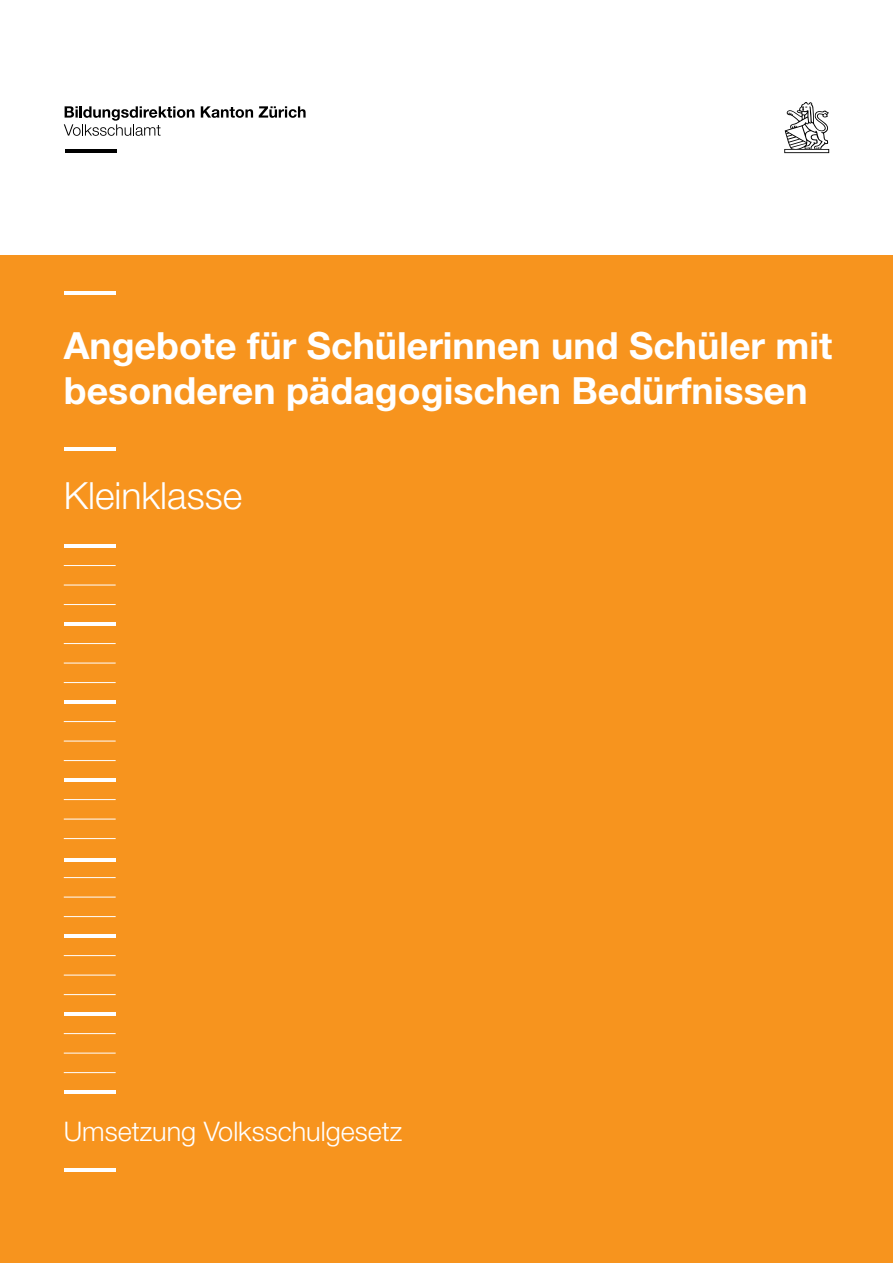
<style>
.page{position:relative;width:893px;height:1263px;background:#fff}
.page>*{position:absolute;margin:0;border:0;box-sizing:border-box;transform-origin:0 0}
.t1{font:700 37.5px/45px "Helvetica Neue LT Std";color:#fff}
.t2{font:300 37.5px "Helvetica Neue LT Std";color:#fff}
.t3{font:300 27px "Helvetica Neue LT Std";color:#fff}
</style>
<div class="page">
<svg style="left:201px;top:106px;width:52px;height:12px"></svg>
<svg style="left:259px;top:106px;width:47px;height:12px"></svg>
<hr style="left:65px;top:150px;width:51px;height:3px;background:#000">
<svg style="left:64px;top:106px;width:130px;height:30px"></svg>
<svg style="left:784px;top:102px;width:45px;height:51px"></svg>
<div style="left:0;top:255px;width:893px;height:1008px;background:#f7941e"></div>
<hr style="left:64px;top:291px;width:52px;height:3px;background:#fff">
<hr style="left:64px;top:447px;width:52px;height:3px;background:#fff">
<hr style="left:64px;top:544px;width:52px;height:4px;background:#fff">
<hr style="left:64px;top:565px;width:52px;height:1px;background:#fff">
<hr style="left:64px;top:585px;width:52px;height:1px;background:#fff">
<hr style="left:64px;top:604px;width:52px;height:1px;background:#fff">
<hr style="left:64px;top:622px;width:52px;height:4px;background:#fff">
<hr style="left:64px;top:643px;width:52px;height:1px;background:#fff">
<hr style="left:64px;top:663px;width:52px;height:1px;background:#fff">
<hr style="left:64px;top:682px;width:52px;height:1px;background:#fff">
<hr style="left:64px;top:721px;width:52px;height:1px;background:#fff">
<hr style="left:64px;top:741px;width:52px;height:1px;background:#fff">
<hr style="left:64px;top:700px;width:52px;height:4px;background:#fff">
<hr style="left:64px;top:760px;width:52px;height:1px;background:#fff">
<hr style="left:64px;top:799px;width:52px;height:1px;background:#fff">
<hr style="left:64px;top:819px;width:52px;height:1px;background:#fff">
<hr style="left:64px;top:838px;width:52px;height:1px;background:#fff">
<hr style="left:64px;top:877px;width:52px;height:1px;background:#fff">
<hr style="left:64px;top:897px;width:52px;height:1px;background:#fff">
<hr style="left:64px;top:916px;width:52px;height:1px;background:#fff">
<hr style="left:64px;top:955px;width:52px;height:1px;background:#fff">
<hr style="left:64px;top:975px;width:52px;height:1px;background:#fff">
<hr style="left:64px;top:994px;width:52px;height:1px;background:#fff">
<hr style="left:64px;top:1033px;width:52px;height:1px;background:#fff">
<hr style="left:64px;top:1053px;width:52px;height:1px;background:#fff">
<hr style="left:64px;top:1072px;width:52px;height:1px;background:#fff">
<hr style="left:64px;top:778px;width:52px;height:4px;background:#fff">
<hr style="left:64px;top:1168px;width:52px;height:4px;background:#fff">
<hr style="left:64px;top:1090px;width:52px;height:4px;background:#fff">
<hr style="left:64px;top:1012px;width:52px;height:4px;background:#fff">
<hr style="left:64px;top:934px;width:52px;height:4px;background:#fff">
<hr style="left:64px;top:858px;width:52px;height:3px;background:#fff">
<p class="t1" style="left:64px;top:323px;width:770px">Angebote für Schülerinnen und Schüler mit besonderen pädagogischen Bedürfnissen</p>
<p class="t2" style="left:64px;top:473px;width:180px">Kleinklasse</p>
<p class="t3" style="left:64px;top:1114px;width:340px">Umsetzung Volksschulgesetz</p>
</div>
